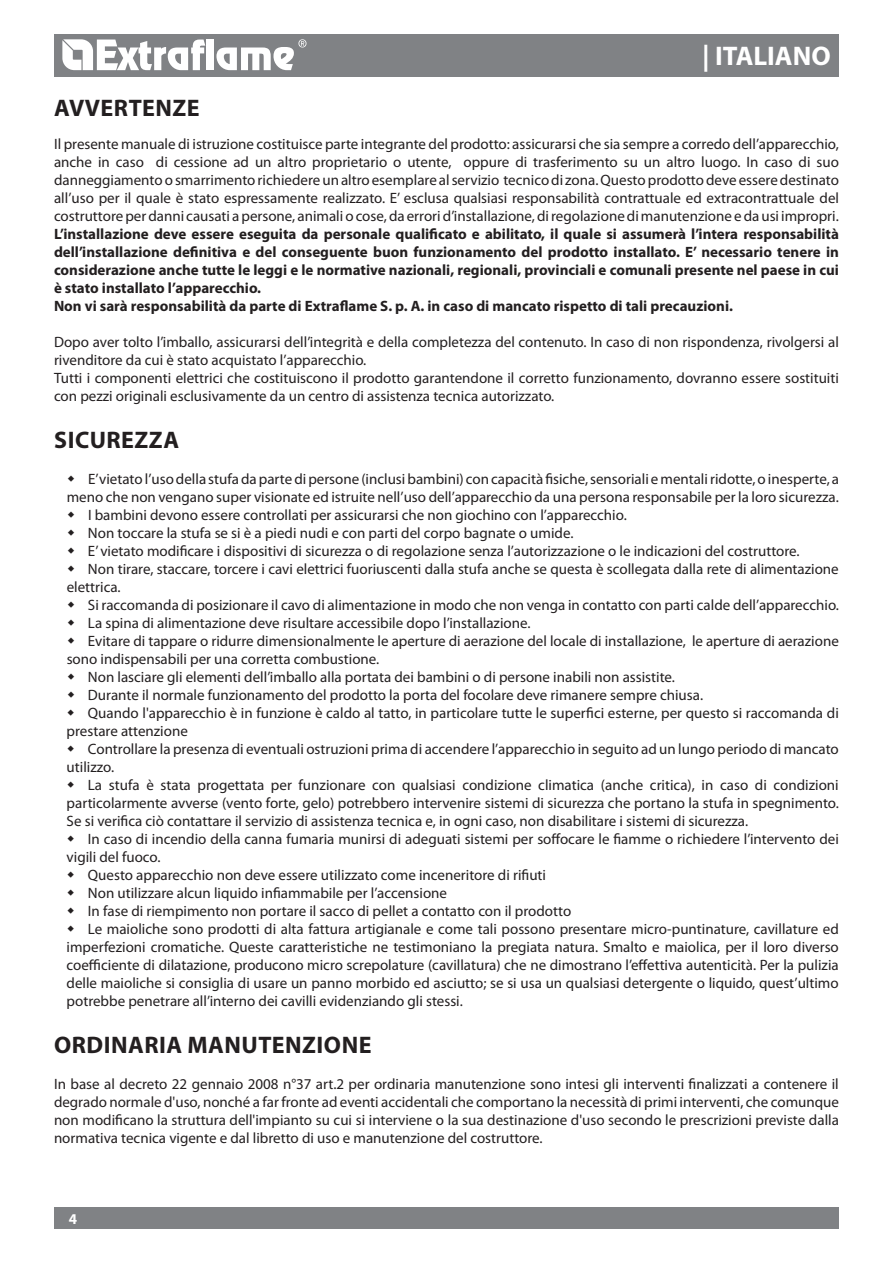
<style>
.page{position:relative;width:893px;height:1263px;background:#fff}
.page>*{position:absolute;margin:0;border:0;box-sizing:border-box;transform-origin:0 0}
.t1{font:700 27px "Myriad Pro";color:#fff}
.t2{font:700 24px "Myriad Pro";letter-spacing:.02em;color:#231f20}
.t3{font:15px/18px "Myriad Pro";color:#231f20;text-align:justify}
.t4{font:700 15px/18px "Myriad Pro";color:#231f20}
.t5{font:700 15px "Myriad Pro";color:#fff}
</style>
<div class="page">
<div style="left:54px;top:34px;width:785px;height:43px;background:#808285"></div>
<div style="left:54px;top:1208px;width:785px;height:21px;background:#808285"></div>
<svg style="left:62px;top:39px;width:244px;height:31px"></svg>
<h1 class="t1" style="left:702px;top:38px;width:130px">| ITALIANO</h1>
<h2 class="t2" style="left:54px;top:92px;width:147px">Avvertenze</h2>
<p class="t3" style="left:54px;top:135px;width:786px">Il presente manuale di istruzione costituisce parte integrante del prodotto: assicurarsi che sia sempre a corredo dell’apparecchio, anche in caso di cessione ad un altro proprietario o utente, oppure di trasferimento su un altro luogo. In caso di suo danneggiamento o smarrimento richiedere un altro esemplare al servizio tecnico di zona. Questo prodotto deve essere destinato all’uso per il quale è stato espressamente realizzato. E’ esclusa qualsiasi responsabilità contrattuale ed extracontrattuale del costruttore per danni causati a persone, animali o cose, da errori d’installazione, di regolazione di manutenzione e da usi impropri.</p>
<p class="t4" style="left:54px;top:225px;width:786px">L’installazione deve essere eseguita da personale qualificato e abilitato, il quale si assumerà l’intera responsabilità dell’installazione definitiva e del conseguente buon funzionamento del prodotto installato. E’ necessario tenere in considerazione anche tutte le leggi e le normative nazionali, regionali, provinciali e comunali presente nel paese in cui è stato installato l’apparecchio.<br>Non vi sarà responsabilità da parte di Extraflame S. p. A. in caso di mancato rispetto di tali precauzioni.</p>
<p class="t3" style="left:54px;top:333px;width:786px;text-align:left">Dopo aver tolto l’imballo, assicurarsi dell’integrità e della completezza del contenuto. In caso di non rispondenza, rivolgersi al rivenditore da cui è stato acquistato l’apparecchio.<br>Tutti i componenti elettrici che costituiscono il prodotto garantendone il corretto funzionamento, dovranno essere sostituiti con pezzi originali esclusivamente da un centro di assistenza tecnica autorizzato.</p>
<h2 class="t2" style="left:54px;top:424px;width:123px">Sicurezza</h2>
<p class="t3" style="left:88px;top:470px;width:752px">E’vietato l’uso della stufa da parte di persone (inclusi bambini) con capacità fisiche, sensoriali e mentali ridotte, o inesperte, a</p>
<p class="t3" style="left:67px;top:488px;width:774px">meno che non vengano super visionate ed istruite nell’uso dell’apparecchio da una persona responsabile per la loro sicurezza.</p>
<p class="t3" style="left:88px;top:506px;width:540px">I bambini devono essere controllati per assicurarsi che non giochino con l’apparecchio.</p>
<p class="t3" style="left:88px;top:524px;width:487px">Non toccare la stufa se si è a piedi nudi e con parti del corpo bagnate o umide.</p>
<p class="t3" style="left:88px;top:542px;width:713px">E’ vietato modificare i dispositivi di sicurezza o di regolazione senza l’autorizzazione o le indicazioni del costruttore.</p>
<p class="t3" style="left:88px;top:560px;width:752px">Non tirare, staccare, torcere i cavi elettrici fuoriuscenti dalla stufa anche se questa è scollegata dalla rete di alimentazione</p>
<p class="t3" style="left:67px;top:578px;width:56px">elettrica.</p>
<p class="t3" style="left:88px;top:596px;width:752px">Si raccomanda di posizionare il cavo di alimentazione in modo che non venga in contatto con parti calde dell’apparecchio.</p>
<p class="t3" style="left:88px;top:614px;width:444px">La spina di alimentazione deve risultare accessibile dopo l’installazione.</p>
<p class="t3" style="left:88px;top:632px;width:752px">Evitare di tappare o ridurre dimensionalmente le aperture di aerazione del locale di installazione, le aperture di aerazione</p>
<p class="t3" style="left:67px;top:650px;width:314px">sono indispensabili per una corretta combustione.</p>
<p class="t3" style="left:88px;top:668px;width:589px">Non lasciare gli elementi dell’imballo alla portata dei bambini o di persone inabili non assistite.</p>
<p class="t3" style="left:88px;top:686px;width:617px">Durante il normale funzionamento del prodotto la porta del focolare deve rimanere sempre chiusa.</p>
<p class="t3" style="left:88px;top:704px;width:752px">Quando l'apparecchio è in funzione è caldo al tatto, in particolare tutte le superfici esterne, per questo si raccomanda di</p>
<p class="t3" style="left:67px;top:722px;width:123px">prestare attenzione</p>
<p class="t3" style="left:88px;top:740px;width:752px">Controllare la presenza di eventuali ostruzioni prima di accendere l’apparecchio in seguito ad un lungo periodo di mancato</p>
<p class="t3" style="left:67px;top:758px;width:49px">utilizzo.</p>
<p class="t3" style="left:88px;top:776px;width:752px">La stufa è stata progettata per funzionare con qualsiasi condizione climatica (anche critica), in caso di condizioni</p>
<p class="t3" style="left:67px;top:794px;width:774px">particolarmente avverse (vento forte, gelo) potrebbero intervenire sistemi di sicurezza che portano la stufa in spegnimento.</p>
<p class="t3" style="left:67px;top:812px;width:683px">Se si verifica ciò contattare il servizio di assistenza tecnica e, in ogni caso, non disabilitare i sistemi di sicurezza.</p>
<p class="t3" style="left:88px;top:830px;width:752px">In caso di incendio della canna fumaria munirsi di adeguati sistemi per soffocare le fiamme o richiedere l’intervento dei</p>
<p class="t3" style="left:67px;top:848px;width:95px">vigili del fuoco.</p>
<p class="t3" style="left:88px;top:866px;width:460px">Questo apparecchio non deve essere utilizzato come inceneritore di rifiuti</p>
<p class="t3" style="left:88px;top:884px;width:361px">Non utilizzare alcun liquido infiammabile per l’accensione</p>
<p class="t3" style="left:88px;top:902px;width:485px">In fase di riempimento non portare il sacco di pellet a contatto con il prodotto</p>
<p class="t3" style="left:88px;top:920px;width:752px">Le maioliche sono prodotti di alta fattura artigianale e come tali possono presentare micro-puntinature, cavillature ed</p>
<p class="t3" style="left:67px;top:938px;width:774px">imperfezioni cromatiche. Queste caratteristiche ne testimoniano la pregiata natura. Smalto e maiolica, per il loro diverso</p>
<p class="t3" style="left:67px;top:956px;width:774px">coefficiente di dilatazione, producono micro screpolature (cavillatura) che ne dimostrano l’effettiva autenticità. Per la pulizia</p>
<p class="t3" style="left:67px;top:974px;width:774px">delle maioliche si consiglia di usare un panno morbido ed asciutto; se si usa un qualsiasi detergente o liquido, quest’ultimo</p>
<p class="t3" style="left:67px;top:992px;width:398px">potrebbe penetrare all’interno dei cavilli evidenziando gli stessi.</p>
<h2 class="t2" style="left:54px;top:1029px;width:319px">Ordinaria Manutenzione</h2>
<p class="t3" style="left:54px;top:1074px;width:787px">In base al decreto 22 gennaio 2008 n°37 art.2 per ordinaria manutenzione sono intesi gli interventi finalizzati a contenere il degrado normale d'uso, nonché a far fronte ad eventi accidentali che comportano la necessità di primi interventi, che comunque non modificano la struttura dell'impianto su cui si interviene o la sua destinazione d'uso secondo le prescrizioni previste dalla normativa tecnica vigente e dal libretto di uso e manutenzione del costruttore.</p>
<p class="t5" style="left:69px;top:1209px;width:10px">4</p>
</div>
